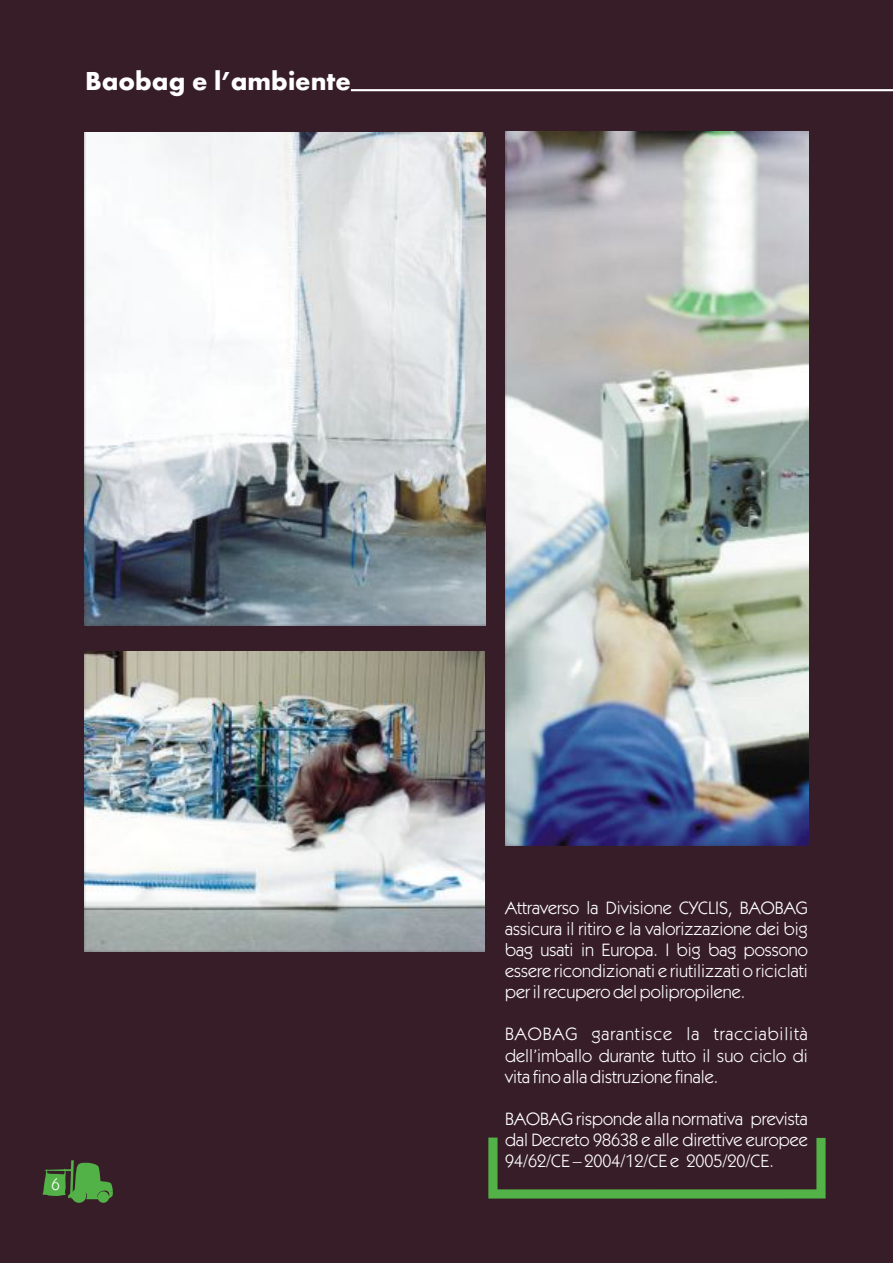
<style>
.page{position:relative;width:893px;height:1263px;background:#371d28}
.page>*{position:absolute;margin:0;border:0;box-sizing:border-box;transform-origin:0 0}
.t1{font:700 27px "Futura EFTUOP";color:#fff}
.t2{font:18px/21.1px "Itc Kabel";color:#fff;text-align:justify}
.t3{font:16.5px "Itc Kabel";color:#fff}
</style>
<div class="page">
<svg style="left:42px;top:1160px;width:71px;height:39px"></svg>
<div style="left:72px;top:1188px;width:14px;height:15px;background:#53b247;border-radius:50%"></div>
<div style="left:98px;top:1191px;width:11px;height:12px;background:#53b247;border-radius:50%"></div>
<svg style="left:488px;top:1137px;width:338px;height:61px"></svg>
<img style="left:85px;top:652px;width:400px;height:300px">
<img style="left:84px;top:133px;width:401px;height:493px">
<img style="left:505px;top:132px;width:303px;height:714px">
<hr style="left:351px;top:89px;width:542px;height:2px;background:#fff">
<h1 class="t1" style="left:85px;top:70px;width:267px">Baobag e l’ambiente</h1>
<p class="t3" style="left:52px;top:1178px;width:10px">6</p>
<p class="t2" style="left:505px;top:898px;width:304px">Attraverso la Divisione CYCLIS, BAOBAG assicura il ritiro e la valorizzazione dei big bag usati in Europa. I big bag possono essere ricondizionati e riutilizzati o riciclati per il recupero del polipropilene.</p>
<p class="t2" style="left:505px;top:1025px;width:304px">BAOBAG garantisce la tracciabilità dell’imballo durante tutto il suo ciclo di vita fino alla distruzione finale.</p>
<p class="t2" style="left:505px;top:1109px;width:304px">BAOBAG risponde alla normativa prevista dal Decreto 98638 e alle direttive europee 94/62/CE – 2004/12/CE e 2005/20/CE.</p>
</div>
